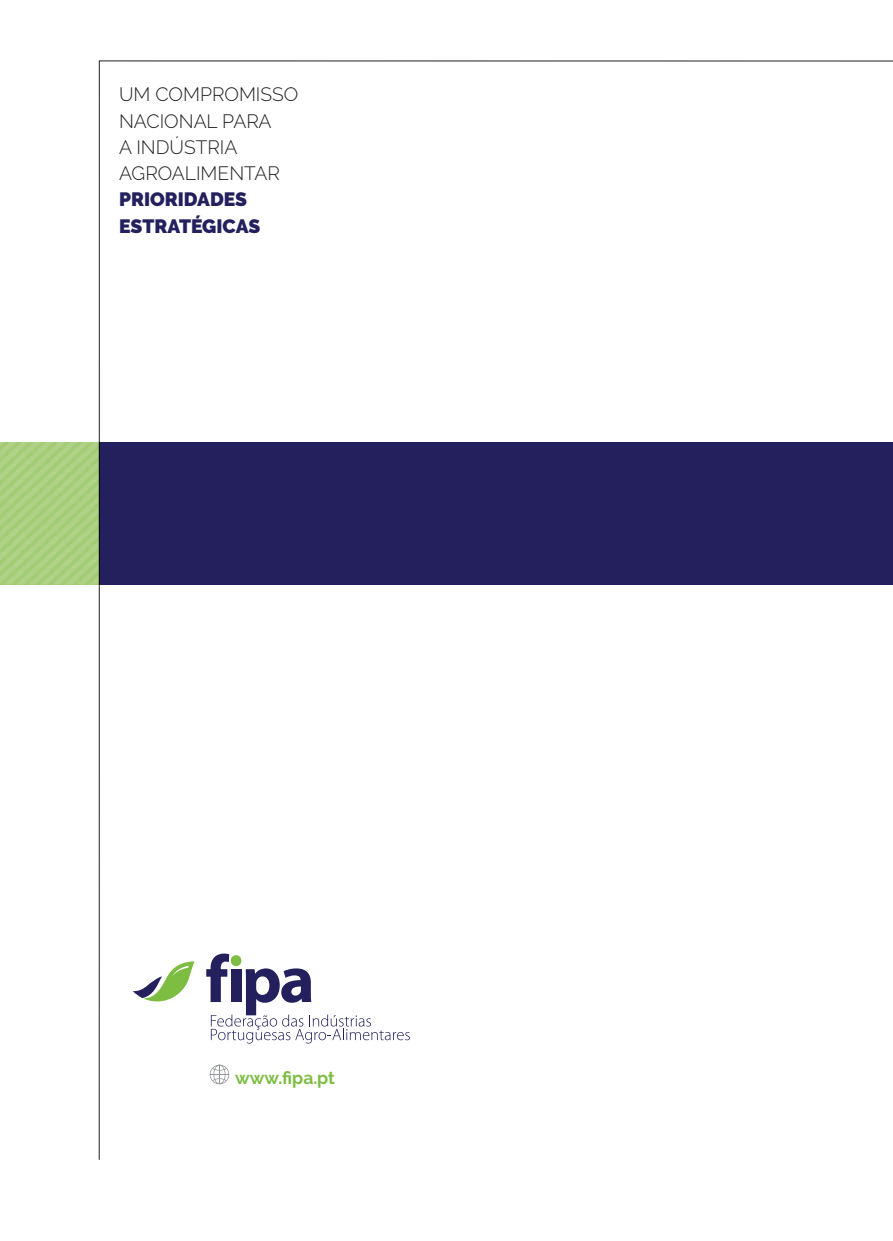
<style>
.page{position:relative;width:893px;height:1241px;background:#fff}
.page>*{position:absolute;margin:0;border:0;box-sizing:border-box;transform-origin:0 0}
.t1{font:300 19.25px/26.2px "Raleway";color:#231f20}
.t2{font:900 19.25px/26.2px "Raleway";color:#24205e}
.t3{font:700 17.5px "Raleway";color:#7cbd42}
</style>
<div class="page">
<div style="left:99px;top:442px;width:794px;height:142px;background:#24205e"></div>
<svg style="left:0;top:442px;width:99px;height:142px;background:#a9cf7f"></svg>
<svg style="left:133px;top:961px;width:62px;height:40px"></svg>
<svg style="left:206px;top:953px;width:204px;height:90px"></svg>
<div style="left:231px;top:955px;width:10px;height:10px;background:#7cbd42;border-radius:50%"></div>
<svg style="left:210px;top:1064px;width:19px;height:20px"></svg>
<p class="t1" style="left:119px;top:81px;width:181px">UM COMPROMISSO<br>NACIONAL PARA<br>A INDÚSTRIA<br>AGROALIMENTAR</p>
<p class="t2" style="left:119px;top:186px;width:143px">PRIORIDADES<br>ESTRATÉGICAS</p>
<p class="t3" style="left:235px;top:1067px;width:101px">www.fipa.pt</p>
</div>
